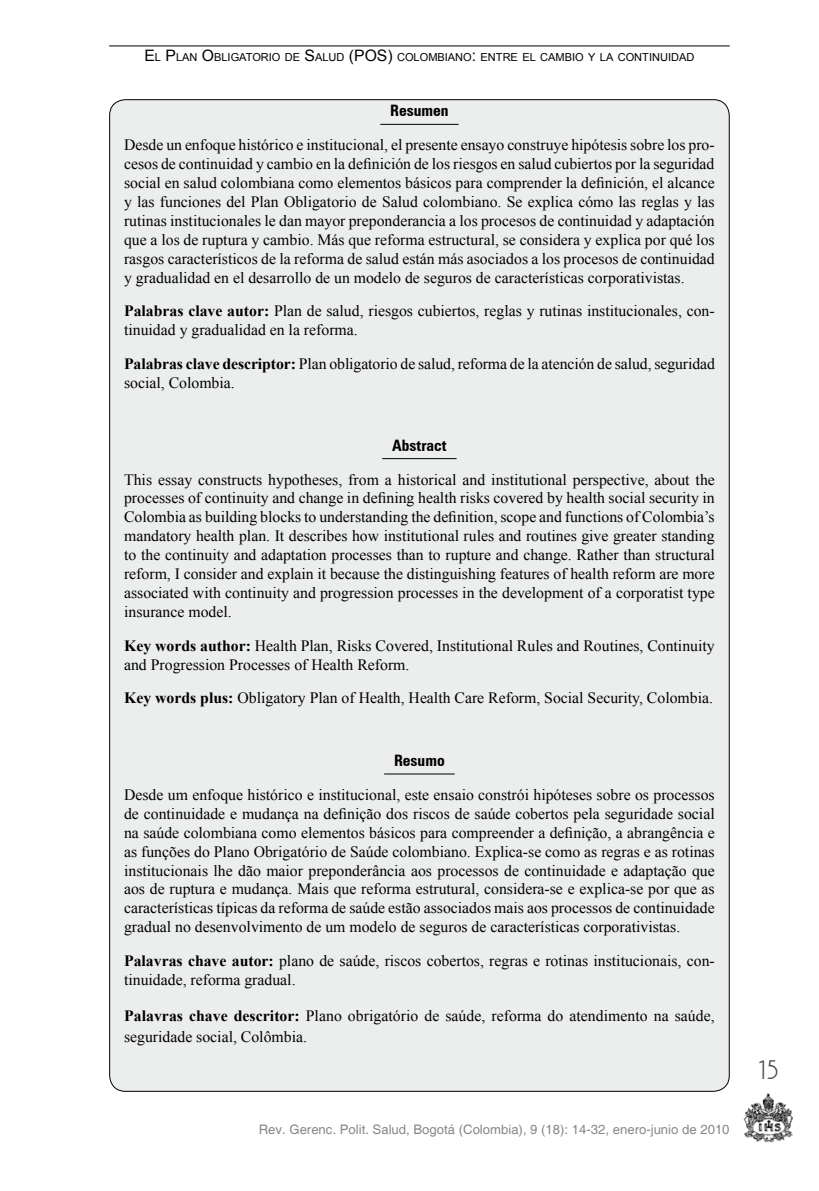
<style>
.page{position:relative;width:819px;height:1191px;background:#fff}
.page>*{position:absolute;margin:0;border:0;box-sizing:border-box;transform-origin:0 0}
.t1{font:28px "Plaza D";color:#4b4b4d}
.t2{font:15.75px/18.9px "Times New Roman";color:#000}
.t3{font:700 condensed 15.75px "Zurich BT";color:#000}
.t4{font:13.12px "Helvetica";color:#87888a}
.t5{font:11.03px "Arial";color:#000}
.s1{font-size:15.75px}
.s2{font-weight:700}
</style>
<div class="page">
<img style="left:743px;top:1093px;width:49px;height:50px">
<hr style="left:109px;top:46px;width:620px;height:1px;background:#000">
<div style="left:110px;top:100px;width:619px;height:991px;background:#eceded;border-radius:16px"></div>
<hr style="left:380px;top:124px;width:78px;height:1px;background:#000">
<hr style="left:382px;top:458px;width:74px;height:1px;background:#000">
<hr style="left:384px;top:773px;width:70px;height:1px;background:#000">
<p class="t5" style="left:144px;top:49px;width:551px"><span class="s1">E</span>L <span class="s1">P</span>LAN <span class="s1">O</span>BLIGATORIO DE <span class="s1">S</span>ALUD <span class="s1">(POS)</span> COLOMBIANO<span class="s1">:</span> ENTRE EL CAMBIO Y LA CONTINUIDAD</p>
<p class="t3" style="left:390px;top:101px;width:60px">Resumen</p>
<p class="t2" style="left:124px;top:135px;width:592px;text-align:justify">Desde un enfoque histórico e institucional, el presente ensayo construye hipótesis sobre los pro&shy;cesos de continuidad y cambio en la definición de los riesgos en salud cubiertos por la seguridad social en salud colombiana como elementos básicos para comprender la definición, el alcance y las funciones del Plan Obligatorio de Salud colombiano. Se explica cómo las reglas y las rutinas institucionales le dan mayor preponderancia a los procesos de continuidad y adaptación que a los de ruptura y cambio. Más que reforma estructural, se considera y explica por qué los rasgos característicos de la reforma de salud están más asociados a los procesos de continuidad y gradualidad en el desarrollo de un modelo de seguros de características corporativistas.</p>
<p class="t2" style="left:124px;top:301px;width:592px"><span class="s2">Palabras clave autor:</span> Plan de salud, riesgos cubiertos, reglas y rutinas institucionales, con&shy;tinuidad y gradualidad en la reforma.</p>
<p class="t2" style="left:124px;top:354px;width:592px"><span class="s2">Palabras clave descriptor:</span> Plan obligatorio de salud, reforma de la atención de salud, seguridad social, Colombia.</p>
<p class="t3" style="left:392px;top:435px;width:56px">Abstract</p>
<p class="t2" style="left:124px;top:469px;width:592px;text-align:justify">This essay constructs hypotheses, from a historical and institutional perspective, about the processes of continuity and change in defining health risks covered by health social security in Colombia as building blocks to understanding the definition, scope and functions of Colombia’s mandatory health plan. It describes how institutional rules and routines give greater standing to the continuity and adaptation processes than to rupture and change. Rather than structural reform, I consider and explain it because the distinguishing features of health reform are more associated with continuity and progression processes in the development of a corporatist type insurance model.</p>
<p class="t2" style="left:124px;top:635px;width:592px"><span class="s2">Key words author:</span> Health Plan, Risks Covered, Institutional Rules and Routines, Continuity and Progression Processes of Health Reform.</p>
<p class="t2" style="left:124px;top:688px;width:590px"><span class="s2">Key words plus:</span> Obligatory Plan of Health, Health Care Reform, Social Security, Colombia.</p>
<p class="t3" style="left:394px;top:751px;width:52px">Resumo</p>
<p class="t2" style="left:124px;top:785px;width:592px;text-align:justify">Desde um enfoque histórico e institucional, este ensaio constrói hipóteses sobre os processos de continuidade e mudança na definição dos riscos de saúde cobertos pela seguridade social na saúde colombiana como elementos básicos para compreender a definição, a abrangência e as funções do Plano Obrigatório de Saúde colombiano. Explica-se como as regras e as rotinas institucionais lhe dão maior preponderância aos processos de continuidade e adaptação que aos de ruptura e mudança. Mais que reforma estrutural, considera-se e explica-se por que as características típicas da reforma de saúde estão associados mais aos processos de continuidade gradual no desenvolvimento de um modelo de seguros de características corporativistas.</p>
<p class="t2" style="left:124px;top:951px;width:592px"><span class="s2">Palavras chave autor:</span> plano de saúde, riscos cobertos, regras e rotinas institucionais, con&shy;tinuidade, reforma gradual.</p>
<p class="t2" style="left:124px;top:1004px;width:592px;line-height:21px"><span class="s2">Palavras chave descritor:</span> Plano obrigatório de saúde, reforma do atendimento na saúde, seguridade social, Colômbia.</p>
<p class="t4" style="left:259px;top:1121px;width:472px">Rev. Gerenc. Polit. Salud, Bogotá (Colombia), 9 (18): 14-32, enero-junio de 2010</p>
<h1 class="t1" style="left:756px;top:1055px;width:24px">15</h1>
</div>
